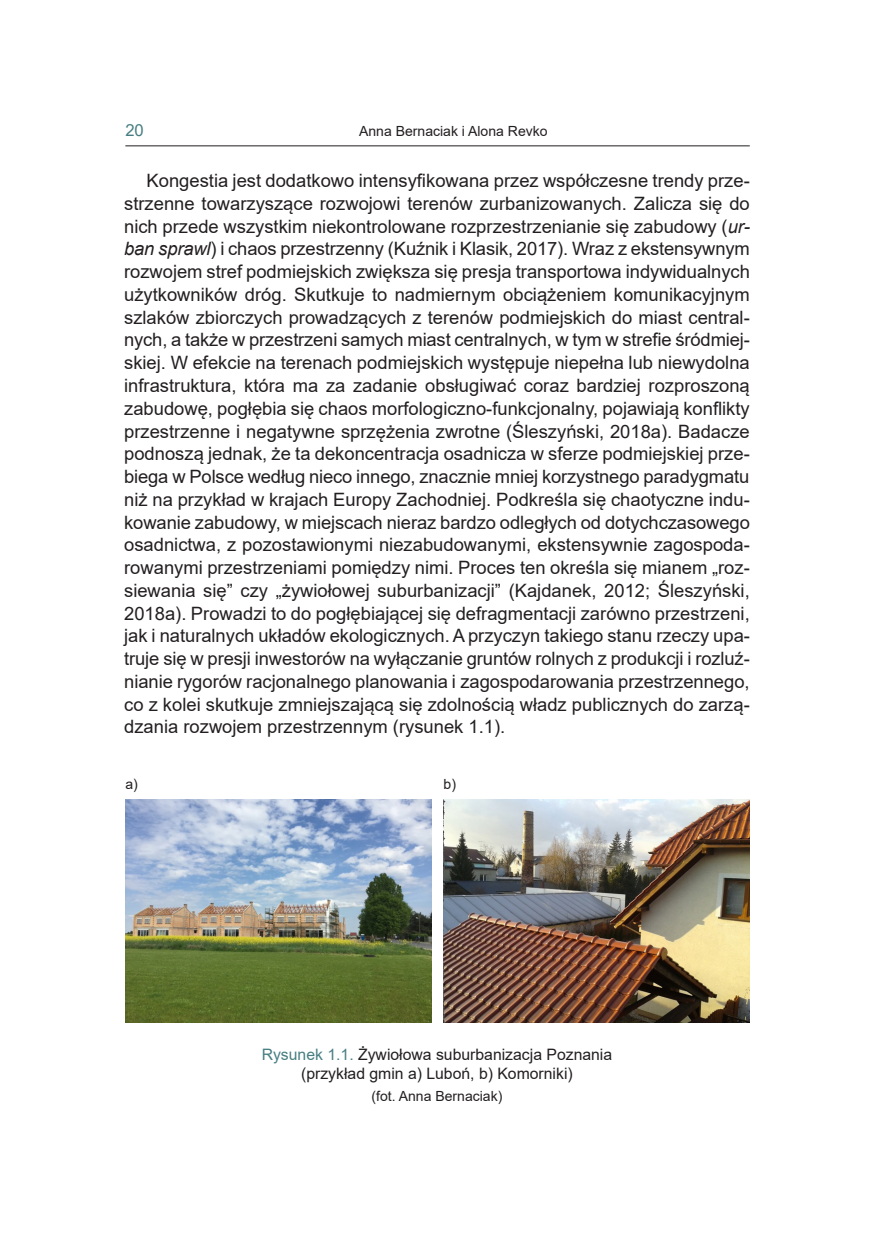
<style>
.page{position:relative;width:874px;height:1241px;background:#fff}
.page>*{position:absolute;margin:0;border:0;box-sizing:border-box;transform-origin:0 0}
.tekst{font:18.38px/22.8px "Arial";color:#231f20;text-align:justify}
.t1{font:16.62px "Arial";color:#487e82}
.rysunek_tytul{font:15.75px/18.9px "Arial";color:#231f20;text-align:center}
.rysunek_zrodlo{font:14px "Arial";color:#231f20}
.s1{font-style:italic}
.s2{color:#487e82}
</style>
<div class="page">
<hr style="left:125px;top:145px;width:624px;height:1px;background:#231f20">
<img style="left:443px;top:799px;width:306px;height:223px">
<img style="left:125px;top:799px;width:306px;height:223px">
<p class="t1" style="left:125px;top:118px;width:20px">20</p>
<p class="rysunek_zrodlo" style="left:359px;top:121px;width:190px">Anna Bernaciak i Alona Revko</p>
<p class="tekst" style="left:124px;top:169px;width:627px;text-indent:22px">Kongestia jest dodatkowo intensyfikowana przez współczesne trendy prze&shy;strzenne towarzyszące rozwojowi terenów zurbanizowanych. Zalicza się do nich przede wszystkim niekontrolowane rozprzestrzenianie się zabudowy (<span class="s1">ur&shy;ban sprawl</span>) i chaos przestrzenny (Kuźnik i Klasik, 2017). Wraz z ekstensywnym rozwojem stref podmiejskich zwiększa się presja transportowa indywidualnych użytkowników dróg. Skutkuje to nadmiernym obciążeniem komunikacyjnym szlaków zbiorczych prowadzących z terenów podmiejskich do miast central&shy;nych, a także w przestrzeni samych miast centralnych, w tym w strefie śródmiej&shy;skiej. W efekcie na terenach podmiejskich występuje niepełna lub niewydolna infrastruktura, która ma za zadanie obsługiwać coraz bardziej rozproszoną zabudowę, pogłębia się chaos morfologiczno-funkcjonalny, pojawiają konflikty przestrzenne i negatywne sprzężenia zwrotne (Śleszyński, 2018a). Badacze podnoszą jednak, że ta dekoncentracja osadnicza w sferze podmiejskiej prze&shy;biega w Polsce według nieco innego, znacznie mniej korzystnego paradygmatu niż na przykład w krajach Europy Zachodniej. Podkreśla się chaotyczne indu&shy;kowanie zabudowy, w miejscach nieraz bardzo odległych od dotychczasowego osadnictwa, z pozostawionymi niezabudowanymi, ekstensywnie zagospoda&shy;rowanymi przestrzeniami pomiędzy nimi. Proces ten określa się mianem „roz&shy;siewania się” czy „żywiołowej suburbanizacji” (Kajdanek, 2012; Śleszyński, 2018a). Prowadzi to do pogłębiającej się defragmentacji zarówno przestrzeni, jak i naturalnych układów ekologicznych. A przyczyn takiego stanu rzeczy upa&shy;truje się w presji inwestorów na wyłączanie gruntów rolnych z produkcji i rozluź&shy;nianie rygorów racjonalnego planowania i zagospodarowania przestrzennego, co z kolei skutkuje zmniejszającą się zdolnością władz publicznych do zarzą&shy;dzania rozwojem przestrzennym (rysunek 1.1).</p>
<p class="rysunek_zrodlo" style="left:125px;top:774px;width:14px">a)</p>
<p class="rysunek_zrodlo" style="left:443px;top:774px;width:14px">b)</p>
<p class="rysunek_tytul" style="left:261px;top:1044px;width:352px"><span class="s2">Rysunek 1.1.</span> Żywiołowa suburbanizacja Poznania (przykład gmin a) Luboń, b) Komorniki)</p>
<p class="rysunek_zrodlo" style="left:371px;top:1086px;width:132px">(fot. Anna Bernaciak)</p>
</div>
